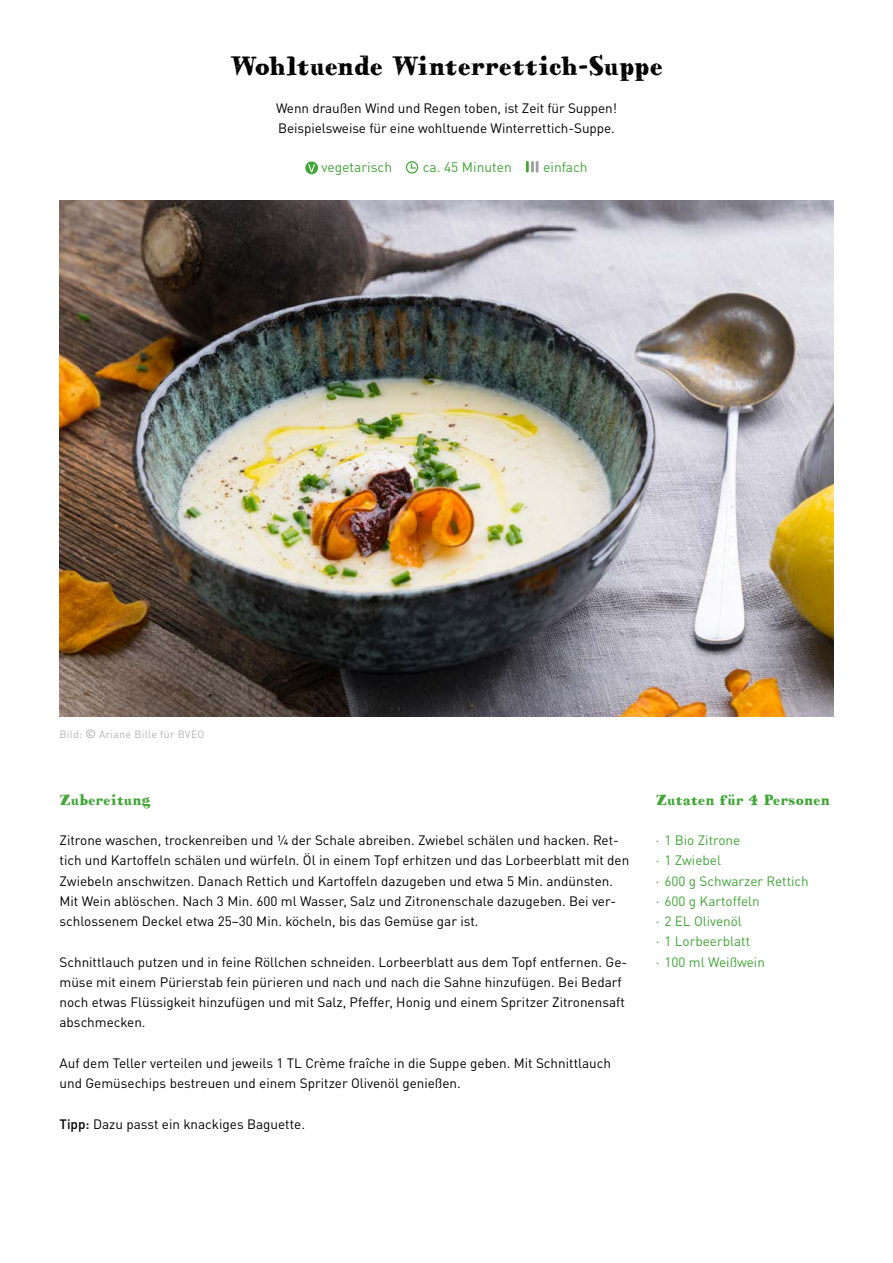
<style>
.page{position:relative;width:893px;height:1263px;background:#fff}
.page>*{position:absolute;margin:0;border:0;box-sizing:border-box;transform-origin:0 0}
.t1{font:27px "HVD Bodedo";color:#000}
.t2{font:15px "HVD Bodedo";color:#3fa535}
.t3{font:13.8px "DIN Pro";color:#3fa535}
.t4{font:13.5px/20.2px "DIN Pro";color:#000}
.t5{font:13.5px/20.2px "DIN Pro";color:#3fa535}
.t6{font:10.5px "DIN Pro";letter-spacing:.03em;color:#b3b2b2}
.s1{font-size:12px;color:#9d9d9c}
.s2{font-weight:500}
</style>
<div class="page">
<img style="left:60px;top:201px;width:773px;height:515px">
<svg style="left:305px;top:161px;width:13px;height:13px"></svg>
<svg style="left:308px;top:164px;width:7px;height:8px"></svg>
<svg style="left:406px;top:161px;width:12px;height:13px"></svg>
<svg style="left:526px;top:161px;width:12px;height:12px"></svg>
<h1 class="t1" style="left:230px;top:49px;width:435px">Wohltuende Winterrettich-Suppe</h1>
<p class="t4" style="left:276px;top:97px;width:342px">Wenn draußen Wind und Regen toben, ist Zeit für Suppen!<br>Beispielsweise für eine wohltuende Winterrettich-Suppe.</p>
<p class="t3" style="left:321px;top:156px;width:72px">vegetarisch</p>
<p class="t3" style="left:423px;top:156px;width:90px">ca. 45 Minuten</p>
<p class="t3" style="left:543px;top:156px;width:46px">einfach</p>
<p class="t6" style="left:60px;top:726px;width:146px">Bild: <span class="s1">©</span> Ariane Bille für BVEO</p>
<p class="t2" style="left:60px;top:790px;width:93px">Zubereitung</p>
<p class="t4" style="left:60px;top:829px;width:571px">Zitrone waschen, trockenreiben und ¼ der Schale abreiben. Zwiebel schälen und hacken. Ret&shy;tich und Kartoffeln schälen und würfeln. Öl in einem Topf erhitzen und das Lorbeerblatt mit den Zwiebeln anschwitzen. Danach Rettich und Kartoffeln dazugeben und etwa 5 Min. andünsten.<br>Mit Wein ablöschen. Nach 3 Min. 600 ml Wasser, Salz und Zitronenschale dazugeben. Bei ver&shy;schlossenem Deckel etwa 25–30 Min. köcheln, bis das Gemüse gar ist.</p>
<p class="t4" style="left:60px;top:950px;width:569px">Schnittlauch putzen und in feine Röllchen schneiden. Lorbeerblatt aus dem Topf entfernen. Ge&shy;müse mit einem Pürierstab fein pürieren und nach und nach die Sahne hinzufügen. Bei Bedarf noch etwas Flüssigkeit hinzufügen und mit Salz, Pfeffer, Honig und einem Spritzer Zitronensaft abschmecken.</p>
<p class="t4" style="left:60px;top:1051px;width:553px">Auf dem Teller verteilen und jeweils 1 TL Crème fraîche in die Suppe geben. Mit Schnittlauch und Gemüsechips bestreuen und einem Spritzer Olivenöl genießen.</p>
<p class="t4" style="left:60px;top:1112px;width:247px"><span class="s2">Tipp:</span> Dazu passt ein knackiges Baguette.</p>
<p class="t2" style="left:656px;top:790px;width:176px">Zutaten für 4 Personen</p>
<p class="t5" style="left:656px;top:829px;width:154px">· 1 Bio Zitrone<br>· 1 Zwiebel<br>· 600 g Schwarzer Rettich · 600 g Kartoffeln<br>· 2 EL Olivenöl<br>· 1 Lorbeerblatt<br>· 100 ml Weißwein</p>
</div>
